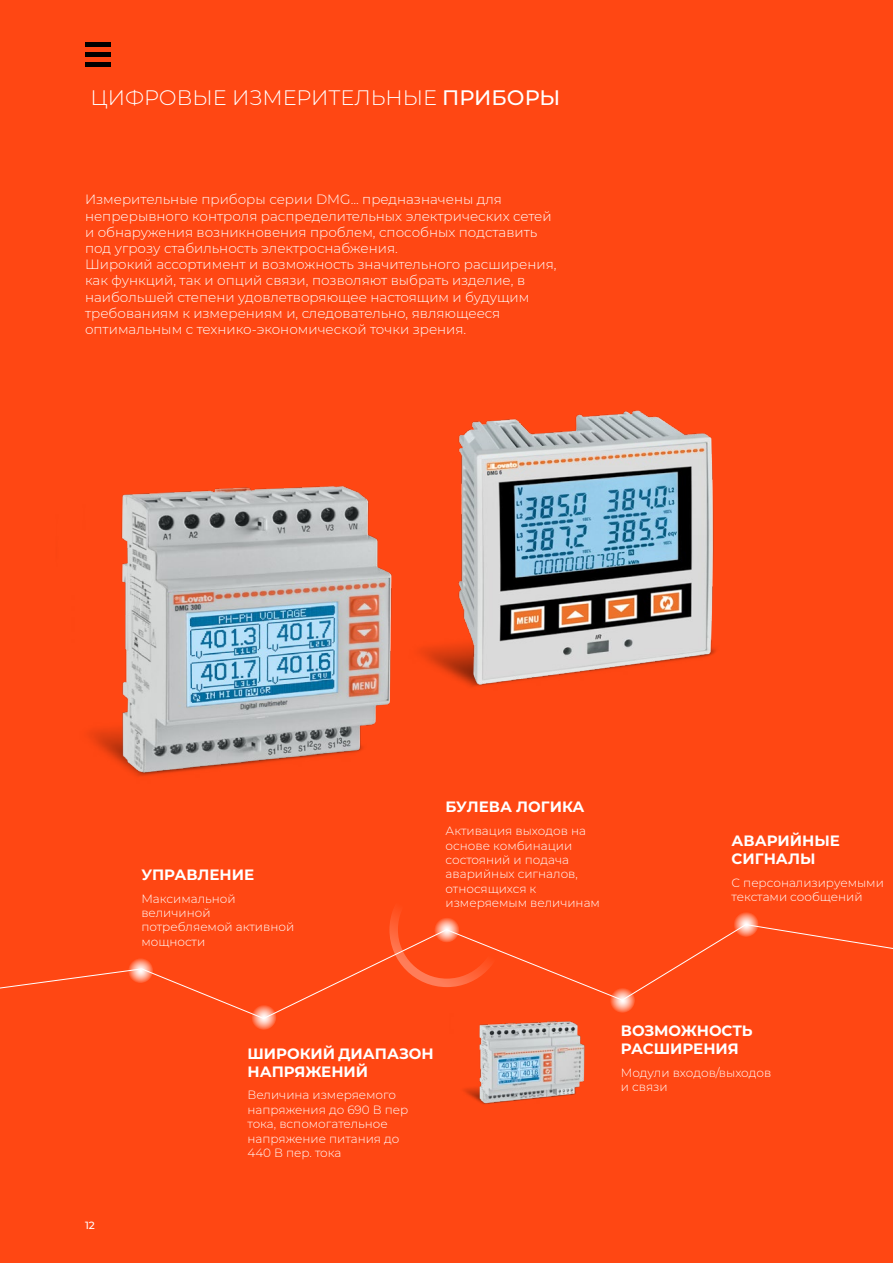
<style>
.page{position:relative;width:893px;height:1263px;background:#ff4713}
.page>*{position:absolute;margin:0;border:0;box-sizing:border-box;transform-origin:0 0}
.t1{font:300 21px "Montserrat";color:#fff}
.t2{font:700 15px/18px "Montserrat";color:#fff}
.t3{font:300 13.5px/16.2px "Montserrat";color:#fff}
.t4{font:300 12px/14.4px "Montserrat";color:#fff}
.t5{font:500 10.5px "Montserrat";color:#fff}
.s1{font-weight:500}
</style>
<div class="page">
<img style="left:89px;top:485px;width:303px;height:292px">
<div style="left:389px;top:872px;width:115px;height:115px;border:9px solid #fff;border-radius:50%"></div>
<svg style="left:0;top:924px;width:893px;height:90px"></svg>
<svg style="left:128px;top:957px;width:25px;height:26px"></svg>
<svg style="left:251px;top:1004px;width:25px;height:26px"></svg>
<svg style="left:434px;top:917px;width:25px;height:25px"></svg>
<svg style="left:609px;top:987px;width:26px;height:26px"></svg>
<svg style="left:733px;top:911px;width:26px;height:26px"></svg>
<img style="left:449px;top:1008px;width:22px;height:89px">
<img style="left:471px;top:1008px;width:130px;height:96px">
<img style="left:419px;top:410px;width:297px;height:277px">
<hr style="left:85px;top:43px;width:26px;height:4px;background:#000">
<div style="left:85px;top:52px;width:26px;height:5px;background:#000"></div>
<hr style="left:85px;top:62px;width:26px;height:4px;background:#000">
<h1 class="t1" style="left:90px;top:84px;width:471px">ЦИФРОВЫЕ ИЗМЕРИТЕЛЬНЫЕ <span class="s1">ПРИБОРЫ</span></h1>
<p class="t3" style="left:85px;top:191px;width:473px">Измерительные приборы серии DMG... предназначены для непрерывного контроля распределительных электрических сетей и обнаружения возникновения проблем, способных подставить под угрозу стабильность электроснабжения.<br>Широкий ассортимент и возможность значительного расширения, как функций, так и опций связи, позволяют выбрать изделие, в наибольшей степени удовлетворяющее настоящим и будущим требованиям к измерениям и, следовательно, являющееся оптимальным с технико-экономической точки зрения.</p>
<p class="t5" style="left:85px;top:1218px;width:11px">12</p>
<p class="t2" style="left:141px;top:864px;width:114px">УПРАВЛЕНИЕ</p>
<p class="t4" style="left:141px;top:891px;width:154px">Максимальной величиной потребляемой активной мощности</p>
<p class="t2" style="left:446px;top:797px;width:140px">БУЛЕВА ЛОГИКА</p>
<p class="t4" style="left:446px;top:823px;width:156px">Активация выходов на основе комбинации состояний и подача аварийных сигналов, относящихся к измеряемым величинам</p>
<p class="t2" style="left:732px;top:831px;width:110px">АВАРИЙНЫЕ<br>СИГНАЛЫ</p>
<p class="t4" style="left:732px;top:875px;width:154px">С персонализируемыми текстами сообщений</p>
<p class="t2" style="left:247px;top:1043px;width:188px">ШИРОКИЙ ДИАПАЗОН<br>НАПРЯЖЕНИЙ</p>
<p class="t4" style="left:247px;top:1087px;width:162px">Величина измеряемого напряжения до 690 В пер тока, вспомогательное напряжение питания до<br>440 В пер. тока</p>
<p class="t2" style="left:621px;top:1020px;width:133px">ВОЗМОЖНОСТЬ<br>РАСШИРЕНИЯ</p>
<p class="t4" style="left:621px;top:1065px;width:152px">Модули входов/выходов и связи</p>
</div>
